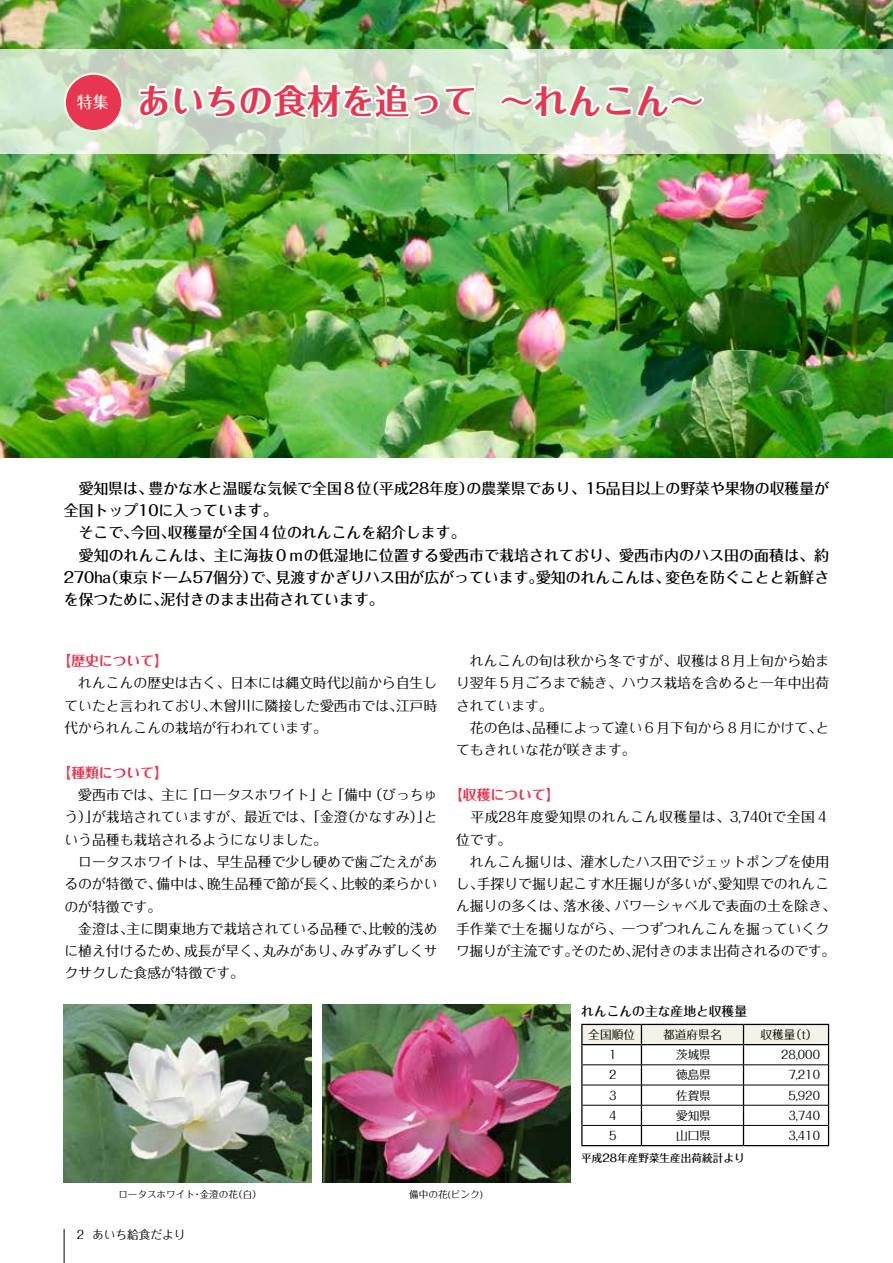
<style>
.page{position:relative;width:893px;height:1263px;background:#fff}
.page>*{position:absolute;margin:0;border:0;box-sizing:border-box;transform-origin:0 0}
.t1{font:700 34.05px "Folk Pro";color:#e83650}
.t2{font:500 14.85px/22.4px "Folk Pro";color:#000}
.t3{font:13.8px/22.4px "Folk Pro";color:#000}
.t4{font:700 13.8px "Folk Pro";color:#e83650}
.t5{font:500 12.75px "Folk Pro";color:#000}
.t6{font:11.7px "Folk Pro";color:#000}
.t7{font:500 10.65px "Folk Pro";color:#000}
.t8{font:9.6px "Folk Pro";color:#000}
</style>
<div class="page">
<img style="left:0;top:0;width:893px;height:457px">
<svg style="left:0;top:50px;width:893px;height:103px;background:#d3e5cc"></svg>
<img style="left:322px;top:1005px;width:248px;height:177px">
<img style="left:64px;top:1005px;width:248px;height:177px">
<hr style="left:64px;top:1229px;width:1px;height:34px;background:#000">
<div style="left:65px;top:74px;width:57px;height:57px;background:#e83650;border-radius:50%"></div>
<div style="left:64px;top:73px;width:59px;height:59px;border:2px solid #f6f9e4;border-radius:50%"></div>
<svg style="left:136px;top:72px;width:342px;height:73px"></svg>
<svg style="left:496px;top:50px;width:212px;height:71px"></svg>
<hr style="left:581px;top:1145px;width:60px;height:1px;background:#000">
<hr style="left:641px;top:1145px;width:102px;height:1px;background:#000">
<hr style="left:743px;top:1145px;width:86px;height:1px;background:#000">
<svg style="left:581px;top:1024px;width:248px;height:121px"></svg>
<hr style="left:581px;top:1044px;width:60px;height:1px;background:#000">
<hr style="left:641px;top:1044px;width:102px;height:1px;background:#000">
<hr style="left:743px;top:1044px;width:86px;height:1px;background:#000">
<hr style="left:583px;top:1064px;width:58px;height:1px;background:#000">
<hr style="left:641px;top:1064px;width:102px;height:1px;background:#000">
<hr style="left:743px;top:1064px;width:85px;height:1px;background:#000">
<hr style="left:583px;top:1085px;width:58px;height:1px;background:#000">
<hr style="left:641px;top:1085px;width:102px;height:1px;background:#000">
<hr style="left:743px;top:1085px;width:85px;height:1px;background:#000">
<hr style="left:583px;top:1105px;width:58px;height:1px;background:#000">
<hr style="left:641px;top:1105px;width:102px;height:1px;background:#000">
<hr style="left:743px;top:1105px;width:85px;height:1px;background:#000">
<hr style="left:583px;top:1125px;width:58px;height:1px;background:#000">
<hr style="left:641px;top:1125px;width:102px;height:1px;background:#000">
<hr style="left:743px;top:1125px;width:85px;height:1px;background:#000">
<h1 class="t1" style="left:77px;top:72px;width:628px"><sup>特集</sup> あいちの食材を追って 〜れんこん〜</h1>
<p class="t2" style="left:64px;top:475px;width:767px">　愛知県は、豊かな水と温暖な気候で全国８位（平成28年度）の農業県であり、15品目以上の野菜や果物の収穫量が全国トップ10に入っています。<br>　そこで、今回、収穫量が全国４位のれんこんを紹介します。<br>　愛知のれんこんは、主に海抜０ｍの低湿地に位置する愛西市で栽培されており、愛西市内のハス田の面積は、約270ha（東京ドーム57個分）で、見渡すかぎりハス田が広がっています。愛知のれんこんは、変色を防ぐことと新鮮さを保つために、泥付きのまま出荷されています。</p>
<p class="t4" style="left:58px;top:649px;width:112px">【歴史について】</p>
<p class="t3" style="left:64px;top:670px;width:375px;text-align:justify">　れんこんの歴史は古く、日本には縄文時代以前から自生していたと言われており、木曾川に隣接した愛西市では、江戸時代かられんこんの栽培が行われています。</p>
<p class="t4" style="left:58px;top:760px;width:112px">【種類について】</p>
<p class="t3" style="left:64px;top:781px;width:375px">　愛西市では、主に「ロータスホワイト」と「備中（びっちゅう）」が栽培されていますが、最近では、「金澄（かなすみ）」という品種も栽培されるようになりました。<br>　ロータスホワイトは、早生品種で少し硬めで歯ごたえがあるのが特徴で、備中は、晩生品種で節が長く、比較的柔らかいのが特徴です。<br>　金澄は、主に関東地方で栽培されている品種で、比較的浅めに植え付けるため、成長が早く、丸みがあり、みずみずしくサクサクした食感が特徴です。</p>
<p class="t3" style="left:456px;top:647px;width:375px">　れんこんの旬は秋から冬ですが、収穫は８月上旬から始まり翌年５月ごろまで続き、ハウス栽培を含めると一年中出荷されています。<br>　花の色は、品種によって違い６月下旬から８月にかけて、とてもきれいな花が咲きます。</p>
<p class="t4" style="left:449px;top:783px;width:112px">【収穫について】</p>
<p class="t3" style="left:456px;top:804px;width:382px">　平成28年度愛知県のれんこん収穫量は、3,740tで全国４位です。<br>　れんこん掘りは、灌水したハス田でジェットポンプを使用し、手探りで掘り起こす水圧掘りが多いが、愛知県でのれんこん掘りの多くは、落水後、パワーシャベルで表面の土を除き、手作業で土を掘りながら、一つずつれんこんを掘っていくクワ掘りが主流です。そのため、泥付きのまま出荷されるのです。</p>
<p class="t5" style="left:581px;top:1000px;width:167px">れんこんの主な産地と収穫量</p>
<p class="t6" style="left:588px;top:1025px;width:48px">全国順位</p>
<p class="t6" style="left:663px;top:1025px;width:60px">都道府県名</p>
<p class="t6" style="left:760px;top:1025px;width:58px">収穫量（t）</p>
<p class="t6" style="left:609px;top:1045px;width:9px">1</p>
<p class="t6" style="left:676px;top:1045px;width:37px">茨城県</p>
<p class="t6" style="left:781px;top:1045px;width:40px">28,000</p>
<p class="t6" style="left:609px;top:1065px;width:9px">2</p>
<p class="t6" style="left:676px;top:1065px;width:37px">徳島県</p>
<p class="t6" style="left:788px;top:1065px;width:33px">7,210</p>
<p class="t6" style="left:609px;top:1085px;width:9px">3</p>
<p class="t6" style="left:676px;top:1085px;width:37px">佐賀県</p>
<p class="t6" style="left:788px;top:1085px;width:33px">5,920</p>
<p class="t6" style="left:609px;top:1105px;width:9px">4</p>
<p class="t6" style="left:676px;top:1105px;width:37px">愛知県</p>
<p class="t6" style="left:788px;top:1105px;width:33px">3,740</p>
<p class="t6" style="left:609px;top:1125px;width:9px">5</p>
<p class="t6" style="left:676px;top:1125px;width:37px">山口県</p>
<p class="t6" style="left:788px;top:1125px;width:33px">3,410</p>
<p class="t7" style="left:581px;top:1149px;width:165px">平成28年産野菜生産出荷統計より</p>
<p class="t8" style="left:118px;top:1186px;width:145px">ロータスホワイト・金澄の花（白）</p>
<p class="t6" style="left:77px;top:1225px;width:110px">2 あいち給食だより</p>
<p class="t8" style="left:409px;top:1186px;width:75px">備中の花(ピンク)</p>
</div>
